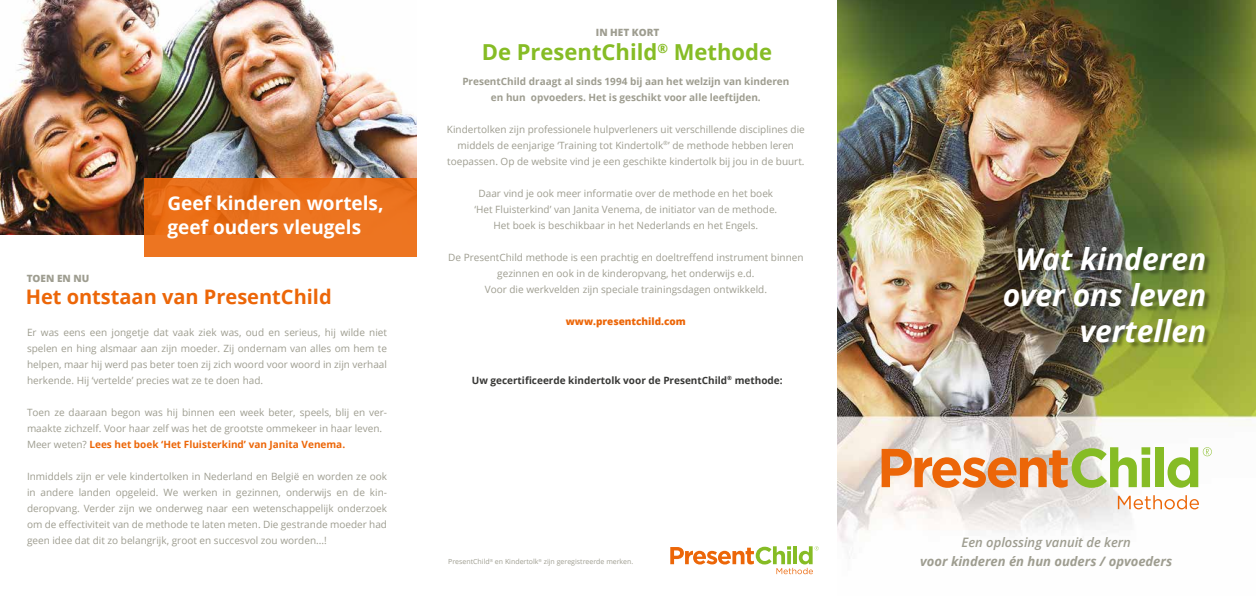
<style>
.page{position:relative;width:1256px;height:596px;background:#fff}
.page>*{position:absolute;margin:0;border:0;box-sizing:border-box;transform-origin:0 0}
.t1{font:italic 700 30px/36px "Open Sans";color:#fff;text-align:right}
.t2{font:700 22px "Open Sans";color:#86bc25}
.t3{font:700 20px "Open Sans";color:#ec6608}
.t4{font:700 19px/24px "Open Sans";color:#fff}
.t5{font:italic 700 13px "Open Sans";color:#9e9d90}
.t6{font:italic 600 13px "Open Sans";color:#9e9d90}
.t7{font:10px/16px "Open Sans";color:#9e9d90;text-align:center}
.t8{font:700 10px/16px "Open Sans";color:#9e9d90;text-align:center}
.t9{font:700 10px "Open Sans";color:#383836}
.t10{font:800 10px "Open Sans";color:#ec6608}
.t11{font:800 10px "Open Sans";color:#9e9d90}
.t12{font:7px "Open Sans";color:#9e9d90}
.s1{font-weight:700;color:#ec6608}
</style>
<div class="page">
<img style="left:837px;top:0;width:419px;height:559px">
<svg style="left:881px;top:447px;width:269px;height:40px"></svg>
<div style="left:1155px;top:447px;width:9px;height:40px;background:#86bc25"></div>
<svg style="left:1167px;top:447px;width:45px;height:40px"></svg>
<svg style="left:1118px;top:495px;width:81px;height:14px"></svg>
<div style="left:1005px;top:247px;width:206px;height:101px;background:#000;opacity:.34"></div>
<svg style="left:670px;top:546px;width:149px;height:28px"></svg>
<img style="left:0;top:0;width:417px;height:234px">
<svg style="left:145px;top:179px;width:272px;height:78px;background:#ea711c"></svg>
<h3 class="t4" style="left:168px;top:191px;width:217px">Geef kinderen wortels, geef ouders vleugels</h3>
<p class="t11" style="left:27px;top:270px;width:64px">TOEN EN NU</p>
<h3 class="t3" style="left:26px;top:282px;width:307px">Het ontstaan van PresentChild</h3>
<p class="t7" style="left:27px;top:323px;width:362px;text-align:justify">Er was eens een jongetje dat vaak ziek was, oud en serieus, hij wilde niet spelen en hing alsmaar aan zijn moeder. Zij ondernam van alles om hem te helpen, maar hij werd pas beter toen zij zich woord voor woord in zijn verhaal herkende. Hij ‘vertelde’ precies wat ze te doen had.</p>
<p class="t7" style="left:27px;top:403px;width:362px;text-align:left">Toen ze daaraan begon was hij binnen een week beter, speels, blij en ver&shy;maakte zichzelf. Voor haar zelf was het de grootste ommekeer in haar leven.<br>Meer weten? <span class="s1">Lees het boek ‘Het Fluisterkind’ van Janita Venema.</span></p>
<p class="t7" style="left:27px;top:467px;width:362px;text-align:justify">Inmiddels zijn er vele kindertolken in Nederland en België en worden ze ook in andere landen opgeleid. We werken in gezinnen, onderwijs en de kin&shy;deropvang. Verder zijn we onderweg naar een wetenschappelijk onderzoek om de effectiviteit van de methode te laten meten. Die gestrande moeder had geen idee dat dit zo belangrijk, groot en succesvol zou worden...!</p>
<p class="t11" style="left:596px;top:25px;width:65px">IN HET KORT</p>
<h2 class="t2" style="left:482px;top:37px;width:292px">De PresentChild<sup>®</sup> Methode</h2>
<p class="t8" style="left:462px;top:73px;width:329px">PresentChild draagt al sinds 1994 bij aan het welzijn van kinderen en hun opvoeders. Het is geschikt voor alle leeftijden.</p>
<p class="t7" style="left:447px;top:121px;width:359px">Kindertolken zijn professionele hulpverleners uit verschillende disciplines die middels de eenjarige ‘Training tot Kindertolk<sup>®</sup>’ de methode hebben leren toepassen. Op de website vind je een geschikte kindertolk bij jou in de buurt.</p>
<p class="t7" style="left:474px;top:185px;width:304px">Daar vind je ook meer informatie over de methode en het boek ‘Het Fluisterkind’ van Janita Venema, de initiator van de methode.<br>Het boek is beschikbaar in het Nederlands en het Engels.</p>
<p class="t7" style="left:448px;top:249px;width:357px">De PresentChild methode is een prachtig en doeltreffend instrument binnen gezinnen en ook in de kinderopvang, het onderwijs e.d.<br>Voor die werkvelden zijn speciale trainingsdagen ontwikkeld.</p>
<p class="t10" style="left:566px;top:313px;width:121px">www.presentchild.com</p>
<p class="t9" style="left:472px;top:373px;width:312px">Uw gecertificeerde kindertolk voor de PresentChild<sup>®</sup> methode:</p>
<p class="t12" style="left:448px;top:556px;width:187px">PresentChild<sup>®</sup> en Kindertolk<sup>®</sup> zijn geregistreerde merken.</p>
<h1 class="t1" style="left:1002px;top:240px;width:205px">Wat kinderen over ons leven vertellen</h1>
<h3 class="t6" style="left:961px;top:533px;width:171px">Een oplossing vanuit de kern</h3>
<h3 class="t5" style="left:920px;top:551px;width:253px">voor kinderen én hun ouders / opvoeders</h3>
</div>
